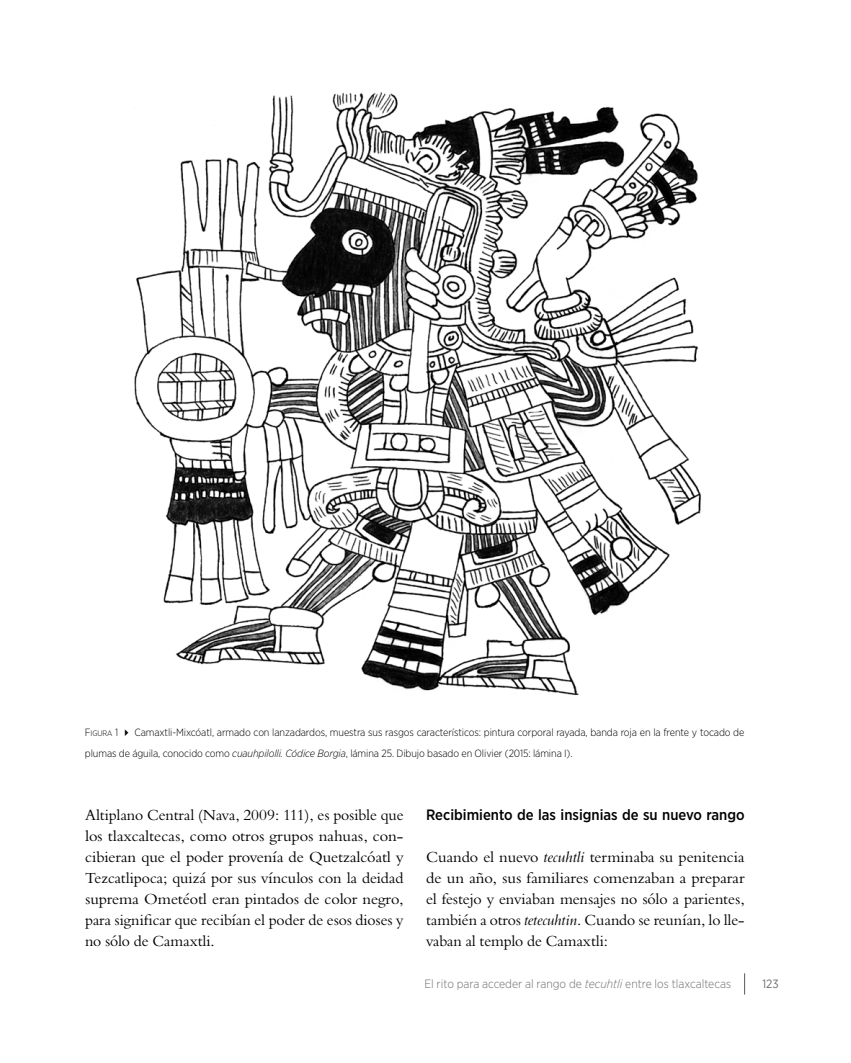
<style>
.page{position:relative;width:851px;height:1063px;background:#fff}
.page>*{position:absolute;margin:0;border:0;box-sizing:border-box;transform-origin:0 0}
.t1{font:15px/21px "Bergamo Std";color:#000;text-align:justify}
.t2{font:500 15px "Gotham Narrow";color:#000}
.t3{font:300 12px "Gotham Narrow";color:#6d6e71}
.t4{font:12px "Gotham Narrow";color:#6d6e71}
.t5{font:300 10.5px/21px "Gotham Narrow";letter-spacing:-.01em;color:#000}
.s1{font-style:inherit}
.s2{font-size:7.8px}
.s3{font-style:italic}
</style>
<div class="page">
<svg style="left:744px;top:973px;width:1px;height:22px"></svg>
<img style="left:134px;top:92px;width:567px;height:604px">
<p class="t5" style="left:85px;top:722px;width:661px"><span class="s1">F</span><span class="s2">IGURA</span> <span class="s1">1</span> ✔ Camaxtli-Mixcóatl, armado con lanzadardos, muestra sus rasgos característicos: pintura corporal rayada, banda roja en la frente y tocado de plumas de águila, conocido como <span class="s3">cuauhpilolli. Códice Borgia</span>, lámina 25. Dibujo basado en Olivier (2015: lámina I).</p>
<p class="t1" style="left:85px;top:805px;width:320px">Altiplano Central (Nava, 2009: 111), es posible que los tlaxcaltecas, como otros grupos nahuas, con&shy;cibieran que el poder provenía de Quetzalcóatl y Tezcatlipoca; quizá por sus vínculos con la deidad suprema Ometéotl eran pintados de color negro, para significar que recibían el poder de esos dioses y no sólo de Camaxtli.</p>
<p class="t2" style="left:426px;top:805px;width:320px">Recibimiento de las insignias de su nuevo rango</p>
<p class="t1" style="left:426px;top:847px;width:320px">Cuando el nuevo <span class="s3">tecuhtli</span> terminaba su penitencia de un año, sus familiares comenzaban a preparar el festejo y enviaban mensajes no sólo a parientes, también a otros <span class="s3">tetecuhtin</span>. Cuando se reunían, lo lle&shy;vaban al templo de Camaxtli:</p>
<p class="t3" style="left:424px;top:976px;width:308px">El rito para acceder al rango de <span class="s3">tecuhtli</span> entre los tlaxcaltecas</p>
<p class="t4" style="left:762px;top:976px;width:18px">123</p>
</div>
